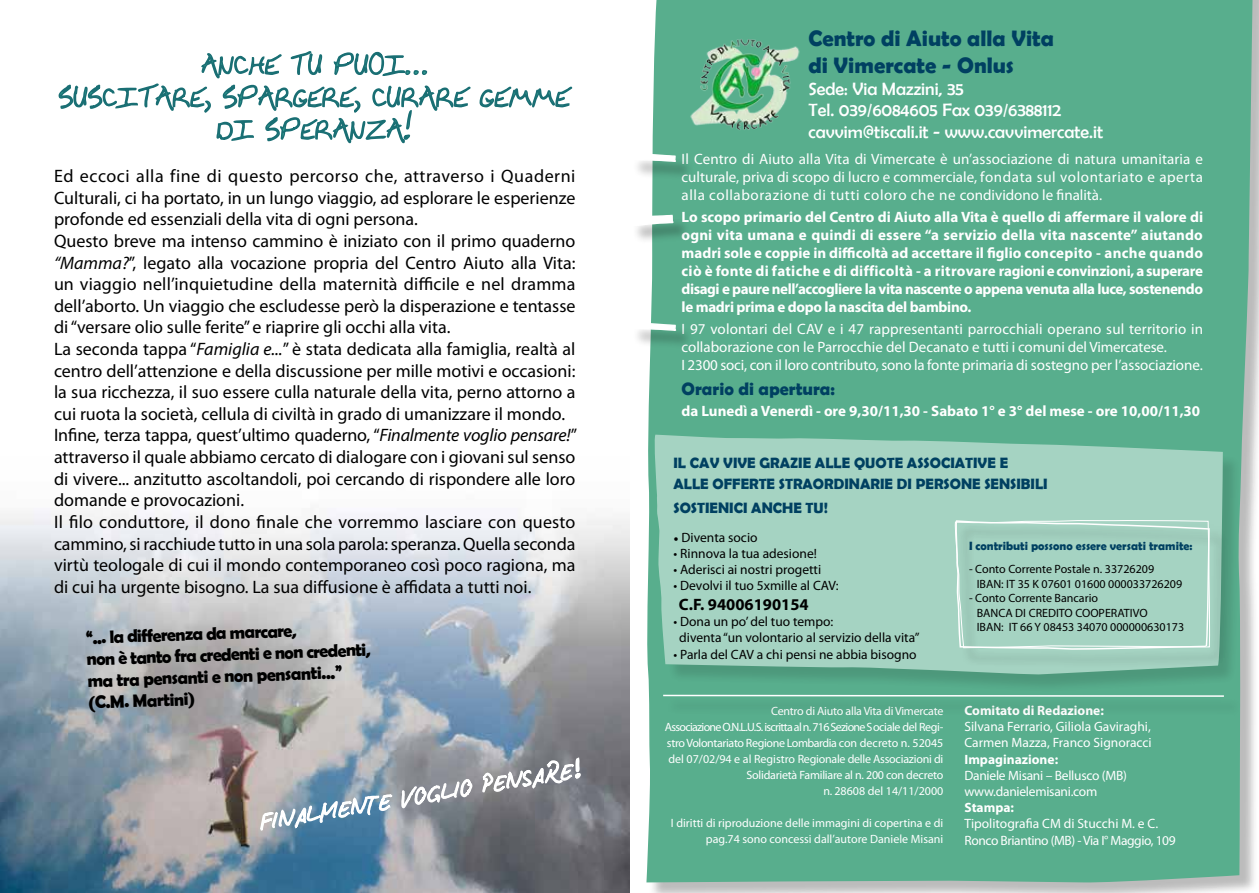
<style>
.page{position:relative;width:1259px;height:893px;background:#fff}
.page>*{position:absolute;margin:0;border:0;box-sizing:border-box;transform-origin:0 0}
.t1{font:700 22.5px/27px "Berlin Sans FB Demi";color:#004061}
.t2{font:18px/21.6px "Myriad Pro";color:#000}
.t3{font:700 18px/21.6px "Berlin Sans FB Demi";color:#000}
.t4{font:18px/21.6px "Berlin Sans FB";color:#fff}
.t5{font:700 18px "Berlin Sans FB Demi";color:#004061}
.t6{font:700 16.5px "Myriad Pro";color:#000}
.t7{font:15px/18px "Myriad Pro";color:#fff;text-align:justify}
.t8{font:700 15px/18px "Myriad Pro";letter-spacing:-.02em;color:#fff;text-align:justify}
.t9{font:700 15px/21.6px "Berlin Sans FB Demi";color:#004061}
.t10{font:700 15px "Myriad Pro";color:#fff}
.t11{font:13.5px/16.2px "Myriad Pro";color:#000}
.t12{font:13.5px/16.2px "Myriad Pro";letter-spacing:-.005em;color:#fff}
.t13{font:13.5px/16.2px "Myriad Pro";letter-spacing:-.025em;color:#fff}
.t14{font:700 13.5px "Myriad Pro";color:#fff}
.t15{font:12px/16px "Myriad Pro";letter-spacing:-.02em;color:#fff;text-align:right}
.t16{font:12px/14.4px "Myriad Pro";color:#000}
.t17{font:12px/16px "Myriad Pro";color:#fff;text-align:right}
.t18{font:700 12px "Berlin Sans FB Demi";color:#004061}
.s1{font-style:italic}
.s2{font-family:"Minion Pro"}
</style>
<div class="page">
<div style="left:646px;top:0;width:608px;height:883px;background:#58ae8d"></div>
<div style="left:657px;top:437px;width:584px;height:256px;background:#000;opacity:.27"></div>
<svg style="left:653px;top:434px;width:569px;height:240px;background:#9dcebc"></svg>
<img style="left:0;top:511px;width:629px;height:382px">
<svg style="left:479px;top:86px;width:94px;height:22px"></svg>
<svg style="left:58px;top:51px;width:413px;height:93px"></svg>
<img style="left:685px;top:25px;width:122px;height:118px">
<div style="left:632px;top:155px;width:62px;height:25px;background:#000;opacity:.27"></div>
<svg style="left:632px;top:152px;width:44px;height:15px"></svg>
<div style="left:632px;top:217px;width:59px;height:27px;background:#000;opacity:.27"></div>
<svg style="left:632px;top:214px;width:42px;height:13px"></svg>
<div style="left:632px;top:324px;width:62px;height:25px;background:#000;opacity:.27"></div>
<svg style="left:632px;top:321px;width:45px;height:11px"></svg>
<div style="left:958px;top:523px;width:270px;height:143px;background:#000;opacity:.27"></div>
<svg style="left:954px;top:520px;width:256px;height:130px;background:#a7d3c3"></svg>
<div style="left:666px;top:697px;width:575px;height:18px;background:#55a989"></div>
<svg style="left:661px;top:694px;width:564px;height:4px"></svg>
<svg style="left:260px;top:780px;width:133px;height:53px;background:#8aa3b6"></svg>
<svg style="left:401px;top:769px;width:72px;height:41px;background:#9da0a5"></svg>
<svg style="left:482px;top:753px;width:100px;height:51px;background:#96989d"></svg>
<p class="t2" style="left:54px;top:165px;width:524px">Ed eccoci alla fine di questo percorso che, attraverso i Quaderni Culturali, ci ha portato, in un lungo viaggio, ad esplorare le esperienze profonde ed essenziali della vita di ogni persona.<br>Questo breve ma intenso cammino è iniziato con il primo quaderno <span class="s1">“Mamma?</span>”, legato alla vocazione propria del Centro Aiuto alla Vita: un viaggio nell’inquietudine della maternità difficile e nel dramma dell’aborto. Un viaggio che escludesse però la disperazione e tentasse di “versare olio sulle ferite” e riaprire gli occhi alla vita.<br>La seconda tappa “<span class="s1">Famiglia e...</span>” è stata dedicata alla famiglia, realtà al centro dell’attenzione e della discussione per mille motivi e occasioni: la sua ricchezza, il suo essere culla naturale della vita, perno attorno a cui ruota la società, cellula di civiltà in grado di umanizzare il mondo.<br>Infine, terza tappa, quest’ultimo quaderno, “<span class="s1">Finalmente voglio pensare!</span>” attraverso il quale abbiamo cercato di dialogare con i giovani sul senso di vivere... anzitutto ascoltandoli, poi cercando di rispondere alle loro domande e provocazioni.<br>Il filo conduttore, il dono finale che vorremmo lasciare con questo cammino, si racchiude tutto in una sola parola: speranza. Quella seconda virtù teologale di cui il mondo contemporaneo così poco ragiona, ma di cui ha urgente bisogno. La sua diffusione è affidata a tutti noi.</p>
<p class="t3" style="left:86px;top:627px;width:286px;rotate:-2deg">“... la differenza da marcare,<br>non è tanto fra credenti e non credenti, ma tra pensanti e non pensanti...” (C.M. Martini)</p>
<p class="t1" style="left:808px;top:25px;width:247px">Centro di Aiuto alla Vita di Vimercate - Onlus</p>
<p class="t4" style="left:808px;top:78px;width:296px">Sede: Via Mazzini, 35<br>Tel. 039/6084605 Fax 039/6388112 cavvim@tiscali.it - www.cavvimercate.it</p>
<p class="t7" style="left:681px;top:150px;width:523px">Il Centro di Aiuto alla Vita di Vimercate è un’associazione di natura umanitaria e culturale, priva di scopo di lucro e commerciale, fondata sul volontariato e aperta alla collaborazione di tutti coloro che ne condividono le finalità.</p>
<p class="t8" style="left:681px;top:207px;width:523px">Lo scopo primario del Centro di Aiuto alla Vita è quello di affermare il valore di ogni vita umana e quindi di essere “a servizio della vita nascente” aiutando madri sole e coppie in difficoltà ad accettare il figlio concepito - anche quando ciò è fonte di fatiche e di difficoltà - a ritrovare ragioni e convinzioni, a superare disagi e paure nell’accogliere la vita nascente o appena venuta alla luce, sostenendo le madri prima e dopo la nascita del bambino.</p>
<p class="t7" style="left:681px;top:319px;width:523px;text-align:left">I 97 volontari del CAV e i 47 rappresentanti parrocchiali operano sul territorio in collaborazione con le Parrocchie del Decanato e tutti i comuni del Vimercatese.<br>I 2300 soci, con il loro contributo, sono la fonte primaria di sostegno per l’associazione.</p>
<p class="t5" style="left:681px;top:378px;width:155px">Orario di apertura:</p>
<p class="t10" style="left:681px;top:401px;width:520px">da Lunedì a Venerdì - ore 9,30/11,30 - Sabato 1° e 3° del mese - ore 10,00/11,30</p>
<p class="t9" style="left:673px;top:452px;width:376px">IL CAV VIVE GRAZIE ALLE QUOTE ASSOCIATIVE E<br>ALLE OFFERTE STRAORDINARIE DI PERSONE SENSIBILI</p>
<p class="t9" style="left:673px;top:497px;width:156px">SOSTIENICI ANCHE TU!</p>
<p class="t11" style="left:673px;top:529px;width:86px"><span class="s2">•</span> Diventa socio</p>
<p class="t11" style="left:673px;top:545px;width:145px">• Rinnova la tua adesione!</p>
<p class="t11" style="left:673px;top:561px;width:149px">• Aderisci ai nostri progetti</p>
<p class="t11" style="left:673px;top:577px;width:167px">• Devolvi il tuo 5xmille al CAV:</p>
<p class="t6" style="left:679px;top:594px;width:131px">C.F. 94006190154</p>
<p class="t11" style="left:679px;top:613px;width:242px;text-indent:-6px">• Dona un po’ del tuo tempo:<br>diventa “un volontario al servizio della vita”</p>
<p class="t11" style="left:673px;top:646px;width:244px">• Parla del CAV a chi pensi ne abbia bisogno</p>
<p class="t18" style="left:969px;top:539px;width:225px">I contributi possono essere versati tramite:</p>
<p class="t16" style="left:976px;top:562px;width:207px;text-indent:-8px">- Conto Corrente Postale n. 33726209<br>IBAN: IT 35 K 07601 01600 000033726209</p>
<p class="t16" style="left:976px;top:591px;width:209px;text-indent:-8px">- Conto Corrente Bancario<br>BANCA DI CREDITO COOPERATIVO<br>IBAN: IT 66 Y 08453 34070 000000630173</p>
<p class="t15" style="left:665px;top:703px;width:280px">Centro di Aiuto alla Vita di Vimercate<br>Associazione O.N.L.U.S. iscritta al n. 716 Sezione Sociale del Regi&shy;stro Volontariato Regione Lombardia con decreto n. 52045 del 07/02/94 e al Registro Regionale delle Associazioni di Solidarietà Familiare al n. 200 con decreto<br>n. 28608 del 14/11/2000</p>
<p class="t17" style="left:671px;top:815px;width:274px">I diritti di riproduzione delle immagini di copertina e di pag.74 sono concessi dall’autore Daniele Misani</p>
<p class="t14" style="left:964px;top:702px;width:141px">Comitato di Redazione:</p>
<p class="t12" style="left:964px;top:718px;width:189px">Silvana Ferrario, Giliola Gaviraghi,<br>Carmen Mazza, Franco Signoracci</p>
<p class="t14" style="left:964px;top:750px;width:95px">Impaginazione:</p>
<p class="t12" style="left:964px;top:767px;width:164px">Daniele Misani – Bellusco (MB) www.danielemisani.com</p>
<p class="t14" style="left:964px;top:799px;width:51px">Stampa:</p>
<p class="t13" style="left:964px;top:816px;width:213px">Tipolitografia CM di Stucchi M. e C.<br>Ronco Briantino (MB) - Via I° Maggio, 109</p>
</div>
